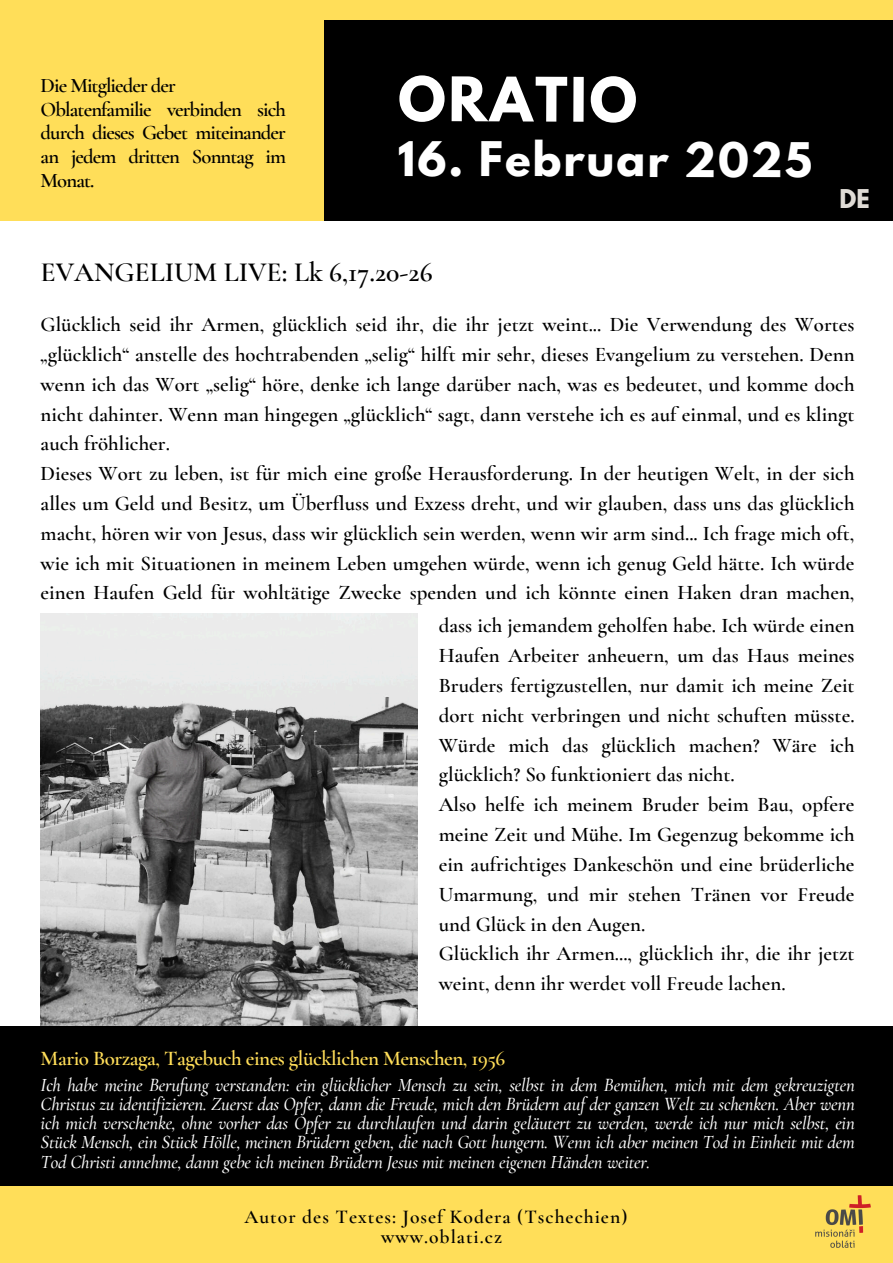
<style>
.page{position:relative;width:893px;height:1263px;background:#ffde59}
.page>*{position:absolute;margin:0;border:0;box-sizing:border-box;transform-origin:0 0}
.t1{font:700 54.3px "League Spartan";letter-spacing:.05em;color:#fff}
.t2{font:700 42.3px "League Spartan";letter-spacing:.045em;color:#fff}
.t3{font:600 27.83px "Cormorant Garamond";color:#000}
.t4{font:700 22.95px "League Spartan";color:#dfdbd5}
.t5{font:600 21px "Cormorant Garamond";letter-spacing:-.025em;color:#ffde59}
.t6{font:600 20.85px/29.8px "Cormorant Garamond";color:#000}
.t7{font:600 20.7px/23.6px "Cormorant Garamond";letter-spacing:-.045em;color:#000}
.t8{font:600 19.58px "Cormorant Garamond";letter-spacing:.05em;color:#000}
.t9{font:italic 500 18.75px/19.1px "Cormorant Garamond";letter-spacing:-.01em;color:#fff;text-align:justify}
</style>
<div class="page">
<div style="left:324px;top:20px;width:569px;height:207px;background:#000"></div>
<div style="left:0;top:221px;width:893px;height:825px;background:#fff"></div>
<div style="left:0;top:1026px;width:893px;height:160px;background:#000"></div>
<img style="left:815px;top:1195px;width:56px;height:53px">
<img style="left:41px;top:613px;width:377px;height:413px">
<p class="t7" style="left:41px;top:74px;width:247px">Die Mitglieder der<br>Oblatenfamilie verbinden sich durch dieses Gebet miteinander an jedem dritten Sonntag im<br>Monat.</p>
<p class="t1" style="left:398px;top:73px;width:241px">ORATIO</p>
<p class="t2" style="left:398px;top:138px;width:416px">16. Februar 2025</p>
<h4 class="t4" style="left:839px;top:188px;width:32px">DE</h4>
<h1 class="t3" style="left:41px;top:255px;width:393px">EVANGELIUM LIVE: Lk 6,17.20-26</h1>
<h4 class="t6" style="left:41px;top:310px;width:815px">Glücklich seid ihr Armen, glücklich seid ihr, die ihr jetzt weint... Die Verwendung des Wortes „glücklich“ anstelle des hochtrabenden „selig“ hilft mir sehr, dieses Evangelium zu verstehen. Denn wenn ich das Wort „selig“ höre, denke ich lange darüber nach, was es bedeutet, und komme doch nicht dahinter. Wenn man hingegen „glücklich“ sagt, dann verstehe ich es auf einmal, und es klingt auch fröhlicher.<br>Dieses Wort zu leben, ist für mich eine große Herausforderung. In der heutigen Welt, in der sich alles um Geld und Besitz, um Überfluss und Exzess dreht, und wir glauben, dass uns das glücklich macht, hören wir von Jesus, dass wir glücklich sein werden, wenn wir arm sind... Ich frage mich oft, wie ich mit Situationen in meinem Leben umgehen würde, wenn ich genug Geld hätte. Ich würde einen Haufen Geld für wohltätige Zwecke spenden und ich könnte einen Haken dran machen,</h4>
<p class="t6" style="left:439px;top:611px;width:417px">dass ich jemandem geholfen habe. Ich würde einen Haufen Arbeiter anheuern, um das Haus meines Bruders fertigzustellen, nur damit ich meine Zeit dort nicht verbringen und nicht schuften müsste.<br>Würde mich das glücklich machen? Wäre ich glücklich? So funktioniert das nicht.<br>Also helfe ich meinem Bruder beim Bau, opfere meine Zeit und Mühe. Im Gegenzug bekomme ich ein aufrichtiges Dankeschön und eine brüderliche Umarmung, und mir stehen Tränen vor Freude und Glück in den Augen.<br>Glücklich ihr Armen..., glücklich ihr, die ihr jetzt weint, denn ihr werdet voll Freude lachen.</p>
<p class="t5" style="left:41px;top:1045px;width:466px">Mario Borzaga, Tagebuch eines glücklichen Menschen, 1956</p>
<h3 class="t9" style="left:41px;top:1075px;width:815px">Ich habe meine Berufung verstanden: ein glücklicher Mensch zu sein, selbst in dem Bemühen, mich mit dem gekreuzigten Christus zu identifizieren. Zuerst das Opfer, dann die Freude, mich den Brüdern auf der ganzen Welt zu schenken. Aber wenn ich mich verschenke, ohne vorher das Opfer zu durchlaufen und darin geläutert zu werden, werde ich nur mich selbst, ein Stück Mensch, ein Stück Hölle, meinen Brüdern geben, die nach Gott hungern. Wenn ich aber meinen Tod in Einheit mit dem Tod Christi annehme, dann gebe ich meinen Brüdern Jesus mit meinen eigenen Händen weiter.</h3>
<h2 class="t8" style="left:245px;top:1205px;width:384px">Autor des Textes: Josef Kodera (Tschechien)</h2>
<h4 class="t8" style="left:381px;top:1225px;width:122px">www.oblati.cz</h4>
</div>
